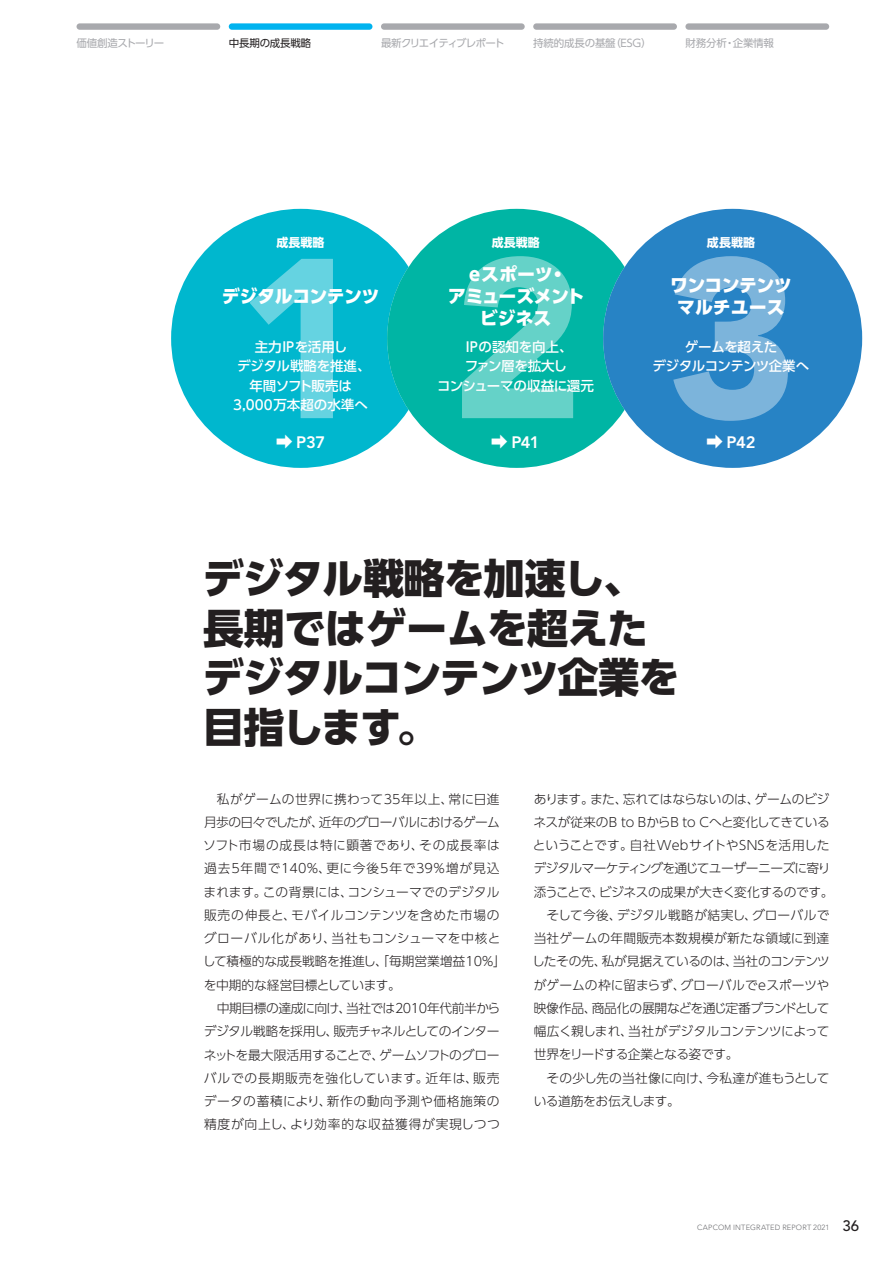
<style>
.page{position:relative;width:893px;height:1263px;background:#fff}
.page>*{position:absolute;margin:0;border:0;box-sizing:border-box;transform-origin:0 0}
.t1{font:900 225px "Avenir LT Std";color:#fff}
.t2{font:800 41.25px/49.5px "UD Shin Go Pro";letter-spacing:-.035em;color:#231f20}
.t3{font:800 18px/21.6px "UD Shin Go Pro";letter-spacing:-.025em;color:#fff;text-align:center}
.t4{font:800 16.5px "Avenir LT Std";letter-spacing:-.03em;color:#fff}
.t5{font:500 13.5px/19.5px "UD Shin Go Pro";letter-spacing:-.02em;color:#fff;text-align:center}
.t6{font:500 13.5px/19.5px "UD Shin Go Pro";color:#fff;text-align:center}
.t7{font:300 12.75px/23.2px "UD Shin Go Pro";letter-spacing:-.01em;color:#231f20}
.t8{font:300 12.75px "UD Shin Go Pro";letter-spacing:-.035em;color:#231f20}
.t9{font:300 12.75px "UD Shin Go Pro";letter-spacing:.02em;color:#231f20}
.t10{font:300 12.75px "UD Shin Go Pro";letter-spacing:-.055em;color:#231f20}
.t11{font:300 12.75px "UD Shin Go Pro";letter-spacing:-.03em;color:#231f20}
.t12{font:300 12.75px "UD Shin Go Pro";letter-spacing:.015em;color:#231f20}
.t13{font:300 12.75px "UD Shin Go Pro";letter-spacing:.01em;color:#231f20}
.t14{font:300 12.75px "UD Shin Go Pro";letter-spacing:-.04em;color:#231f20}
.t15{font:700 12px "UD Shin Go Pro";color:#fff}
.t16{font:10.5px "UD Shin Go Pro";letter-spacing:-.02em;color:#a8a9ad}
.t17{font:10.5px "UD Shin Go Pro";letter-spacing:-.085em;color:#a8a9ad}
.t18{font:10.5px "UD Shin Go Pro";letter-spacing:-.065em;color:#a8a9ad}
.t19{font:10.5px "UD Shin Go Pro";letter-spacing:-.02em;color:#231f20}
.t20{font:300 7.5px "Avenir LT Std";letter-spacing:.025em;color:#6c6d70}
.s1{font-family:"UD Shin Go Pro";font-weight:500;font-size:16.95px}
.s2{font-weight:500;font-size:15px;color:#231f20}
</style>
<div class="page">
<div style="left:171px;top:209px;width:259px;height:259px;background:#00b7ce;border-radius:50%"></div>
<div style="left:387px;top:209px;width:259px;height:259px;background:#00b5a4;border-radius:50%"></div>
<div style="left:603px;top:209px;width:259px;height:259px;background:#2783c5;border-radius:50%"></div>
<div style="left:229px;top:23px;width:143px;height:7px;background:#00b3ef;border-radius:3px"></div>
<div style="left:381px;top:23px;width:144px;height:7px;background:#a8a9ad;border-radius:3px"></div>
<div style="left:533px;top:23px;width:144px;height:7px;background:#a8a9ad;border-radius:3px"></div>
<div style="left:685px;top:23px;width:144px;height:7px;background:#a8a9ad;border-radius:3px"></div>
<div style="left:77px;top:23px;width:143px;height:7px;background:#a8a9ad;border-radius:3px"></div>
<p class="t18" style="left:77px;top:35px;width:89px">価値創造ストーリー</p>
<p class="t19" style="left:229px;top:35px;width:84px">中長期の成長戦略</p>
<p class="t17" style="left:381px;top:35px;width:125px">最新クリエイティブレポート</p>
<p class="t16" style="left:533px;top:35px;width:120px">持続的成長の基盤（ESG）</p>
<p class="t16" style="left:685px;top:35px;width:90px">財務分析・企業情報</p>
<p class="t15" style="left:277px;top:232px;width:49px">成長戦略</p>
<h3 class="t3" style="left:222px;top:285px;width:159px">デジタルコンテンツ</h3>
<p class="t6" style="left:233px;top:337px;width:139px">主力IPを活用し<br>デジタル戦略を推進、年間ソフト販売は<br>3,000万本超の水準へ</p>
<p class="t4" style="left:276px;top:432px;width:51px"><span class="s1">➡</span> P37</p>
<p class="t15" style="left:492px;top:232px;width:49px">成長戦略</p>
<h3 class="t3" style="left:448px;top:263px;width:138px">eスポーツ・<br>アミューズメントビジネス</h3>
<p class="t5" style="left:437px;top:337px;width:158px">IPの認知を向上、<br>ファン層を拡大し<br>コンシューマの収益に還元</p>
<p class="t15" style="left:707px;top:232px;width:49px">成長戦略</p>
<h3 class="t3" style="left:670px;top:274px;width:123px">ワンコンテンツマルチユース</h3>
<p class="t5" style="left:652px;top:337px;width:158px">ゲームを超えた<br>デジタルコンテンツ企業へ</p>
<h1 class="t1" style="left:236px;top:204px;width:565px">1 2 3</h1>
<p class="t4" style="left:491px;top:432px;width:50px"><span class="s1">➡</span> P41</p>
<p class="t4" style="left:706px;top:432px;width:51px"><span class="s1">➡</span> P42</p>
<h2 class="t2" style="left:203px;top:553px;width:479px">デジタル戦略を加速し、長期ではゲームを超えたデジタルコンテンツ企業を目指します。</h2>
<p class="t7" style="left:203px;top:787px;width:305px;text-indent:14px">私がゲームの世界に携わって35年以上、常に日進月歩の日々でしたが、近年のグローバルにおけるゲームソフト市場の成長は特に顕著であり、その成長率は過去5年間で140％、更に今後5年で39％増が見込まれます。この背景には、コンシューマでのデジタル販売の伸長と、モバイルコンテンツを含めた市場のグローバル化があり、当社もコンシューマを中核として積極的な成長戦略を推進し、「毎期営業増益10%」を中期的な経営目標としています。</p>
<p class="t7" style="left:204px;top:996px;width:298px;text-align:justify;text-indent:13px">中期目標の達成に向け、当社では2010年代前半からデジタル戦略を採用し、販売チャネルとしてのインターネットを最大限活用することで、ゲームソフトのグローバルでの長期販売を強化しています。近年は、販売データの蓄積により、新作の動向予測や価格施策の精度が向上し、より効率的な収益獲得が実現しつつ</p>
<p class="t8" style="left:534px;top:788px;width:297px">あります。また、忘れてはならないのは、ゲームのビジ</p>
<p class="t7" style="left:533px;top:810px;width:298px">ネスが従来のB to BからB to Cへと変化してきている</p>
<p class="t9" style="left:533px;top:835px;width:298px">ということです。自社WebサイトやSNSを活用した</p>
<p class="t10" style="left:533px;top:858px;width:298px">デジタルマーケティングを通じてユーザーニーズに寄り</p>
<p class="t8" style="left:534px;top:881px;width:302px">添うことで、ビジネスの成果が大きく変化するのです。</p>
<p class="t12" style="left:546px;top:905px;width:284px">そして今後、デジタル戦略が結実し、グローバルで</p>
<p class="t9" style="left:534px;top:928px;width:297px">当社ゲームの年間販売本数規模が新たな領域に到達</p>
<p class="t11" style="left:532px;top:951px;width:299px">したその先、私が見据えているのは、当社のコンテンツ</p>
<p class="t7" style="left:534px;top:973px;width:297px">がゲームの枠に留まらず、グローバルでeスポーツや</p>
<p class="t8" style="left:534px;top:998px;width:297px">映像作品、商品化の展開などを通じ定番ブランドとして</p>
<p class="t7" style="left:534px;top:1019px;width:297px">幅広く親しまれ、当社がデジタルコンテンツによって</p>
<p class="t10" style="left:534px;top:1044px;width:206px">世界をリードする企業となる姿です。</p>
<p class="t13" style="left:546px;top:1067px;width:284px">その少し先の当社像に向け、今私達が進もうとして</p>
<p class="t14" style="left:534px;top:1091px;width:148px">いる道筋をお伝えします。</p>
<p class="t20" style="left:697px;top:1223px;width:163px">CAPCOM INTEGRATED REPORT 2021 <span class="s2">36</span></p>
</div>
